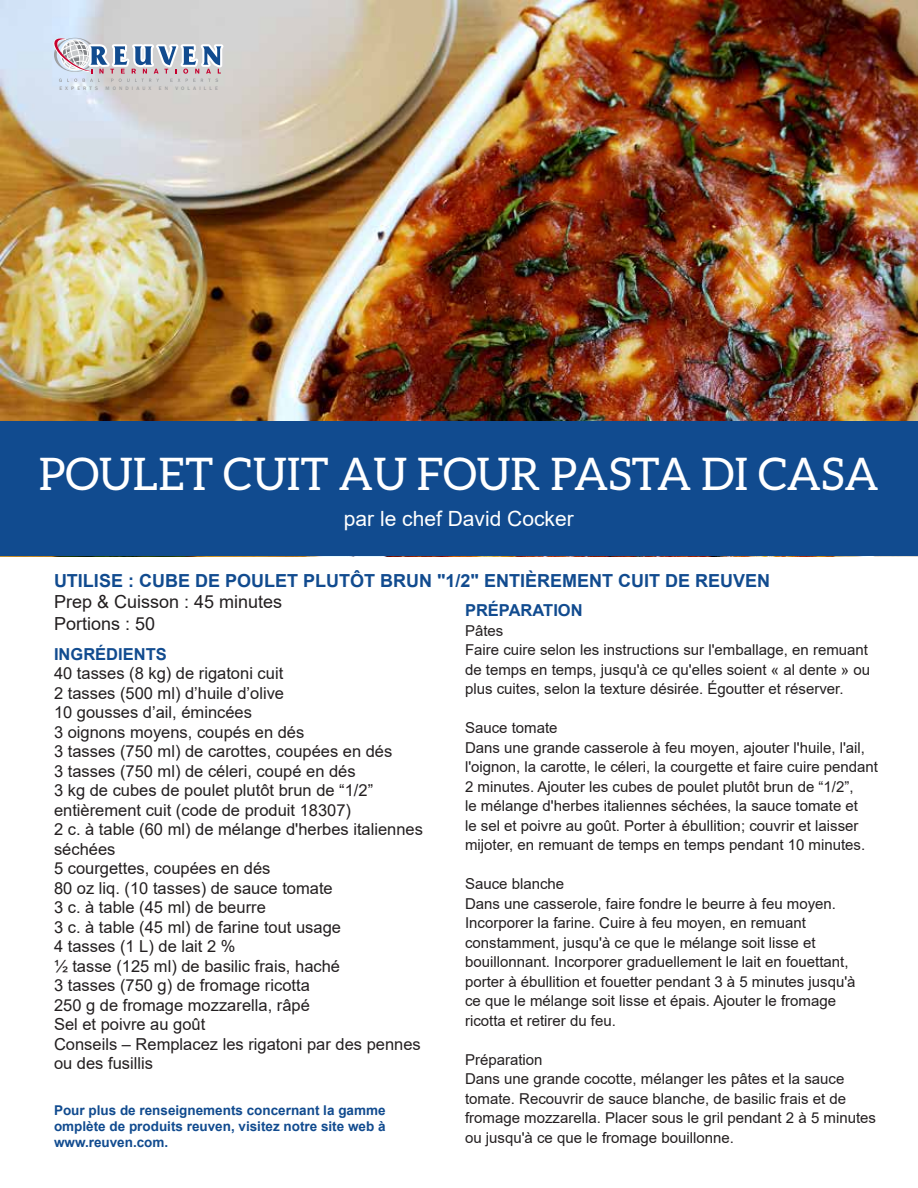
<style>
.page{position:relative;width:918px;height:1188px;background:#fff}
.page>*{position:absolute;margin:0;border:0;box-sizing:border-box;transform-origin:0 0}
.t1{font:45px "Aleo";color:#fff}
.t2{font:21px "Arial";color:#fff}
.t3{font:700 18px "Arial";color:#114b8f}
.t4{font:18px/21.6px "Arial";color:#231f20}
.t5{font:16.5px/19.5px "Arial";color:#231f20}
.t6{font:700 16.5px "Arial";color:#114b8f}
.t7{font:15px/19.5px "Arial";color:#231f20}
.t8{font:700 13.5px/16.2px "Arial";color:#114b8f;text-align:justify}
.t9{font:500 5.1px "Franklin Gothic";letter-spacing:.6em;color:#9ea0a2}
</style>
<div class="page">
<img style="left:0;top:0;width:918px;height:421px">
<div style="left:0;top:421px;width:918px;height:135px;background:#114b8f"></div>
<svg style="left:52px;top:38px;width:174px;height:44px"></svg>
<p class="t9" style="left:59px;top:85px;width:40px">EXPERTS</p>
<p class="t9" style="left:106px;top:85px;width:47px">MONDIAUX</p>
<p class="t9" style="left:159px;top:85px;width:11px">E N</p>
<p class="t9" style="left:175px;top:85px;width:44px">VOLAILLE</p>
<h1 class="t1" style="left:39px;top:448px;width:842px">POULET CUIT AU FOUR PASTA DI CASA</h1>
<h2 class="t2" style="left:344px;top:504px;width:231px">par le chef David Cocker</h2>
<p class="t3" style="left:54px;top:567px;width:718px">UTILISE : CUBE DE POULET PLUTÔT BRUN "1/2" ENTIÈREMENT CUIT DE REUVEN</p>
<p class="t4" style="left:54px;top:591px;width:230px">Prep &amp; Cuisson : 45 minutes<br>Portions : 50</p>
<p class="t6" style="left:465px;top:599px;width:119px">PRÉPARATION</p>
<p class="t7" style="left:465px;top:621px;width:407px">Pâtes<br>Faire cuire selon les instructions sur l'emballage, en remuant de temps en temps, jusqu'à ce qu'elles soient « al dente » ou plus cuites, selon la texture désirée. Égoutter et réserver.</p>
<p class="t7" style="left:465px;top:718px;width:415px">Sauce tomate<br>Dans une grande casserole à feu moyen, ajouter l'huile, l'ail, l'oignon, la carotte, le céleri, la courgette et faire cuire pendant 2 minutes. Ajouter les cubes de poulet plutôt brun de “1/2”,<br>le mélange d'herbes italiennes séchées, la sauce tomate et<br>le sel et poivre au goût. Porter à ébullition; couvrir et laisser mijoter, en remuant de temps en temps pendant 10 minutes.</p>
<p class="t7" style="left:465px;top:874px;width:392px">Sauce blanche<br>Dans une casserole, faire fondre le beurre à feu moyen.<br>Incorporer la farine. Cuire à feu moyen, en remuant constamment, jusqu'à ce que le mélange soit lisse et bouillonnant. Incorporer graduellement le lait en fouettant, porter à ébullition et fouetter pendant 3 à 5 minutes jusqu'à ce que le mélange soit lisse et épais. Ajouter le fromage ricotta et retirer du feu.</p>
<p class="t7" style="left:465px;top:1050px;width:412px">Préparation<br>Dans une grande cocotte, mélanger les pâtes et la sauce tomate. Recouvrir de sauce blanche, de basilic frais et de fromage mozzarella. Placer sous le gril pendant 2 à 5 minutes ou jusqu'à ce que le fromage bouillonne.</p>
<p class="t6" style="left:54px;top:642px;width:114px">INGRÉDIENTS</p>
<p class="t5" style="left:54px;top:664px;width:371px">40 tasses (8 kg) de rigatoni cuit<br>2 tasses (500 ml) d’huile d’olive<br>10 gousses d’ail, émincées<br>3 oignons moyens, coupés en dés<br>3 tasses (750 ml) de carottes, coupées en dés<br>3 tasses (750 ml) de céleri, coupé en dés<br>3 kg de cubes de poulet plutôt brun de “1/2” entièrement cuit (code de produit 18307)<br>2 c. à table (60 ml) de mélange d'herbes italiennes séchées<br>5 courgettes, coupées en dés<br>80 oz liq. (10 tasses) de sauce tomate<br>3 c. à table (45 ml) de beurre<br>3 c. à table (45 ml) de farine tout usage<br>4 tasses (1 L) de lait 2 %<br>½ tasse (125 ml) de basilic frais, haché<br>3 tasses (750 g) de fromage ricotta<br>250 g de fromage mozzarella, râpé<br>Sel et poivre au goût<br>Conseils – Remplacez les rigatoni par des pennes ou des fusillis</p>
<p class="t8" style="left:54px;top:1102px;width:333px">Pour plus de renseignements concernant la gamme omplète de produits reuven, visitez notre site web à www.reuven.com.</p>
</div>
